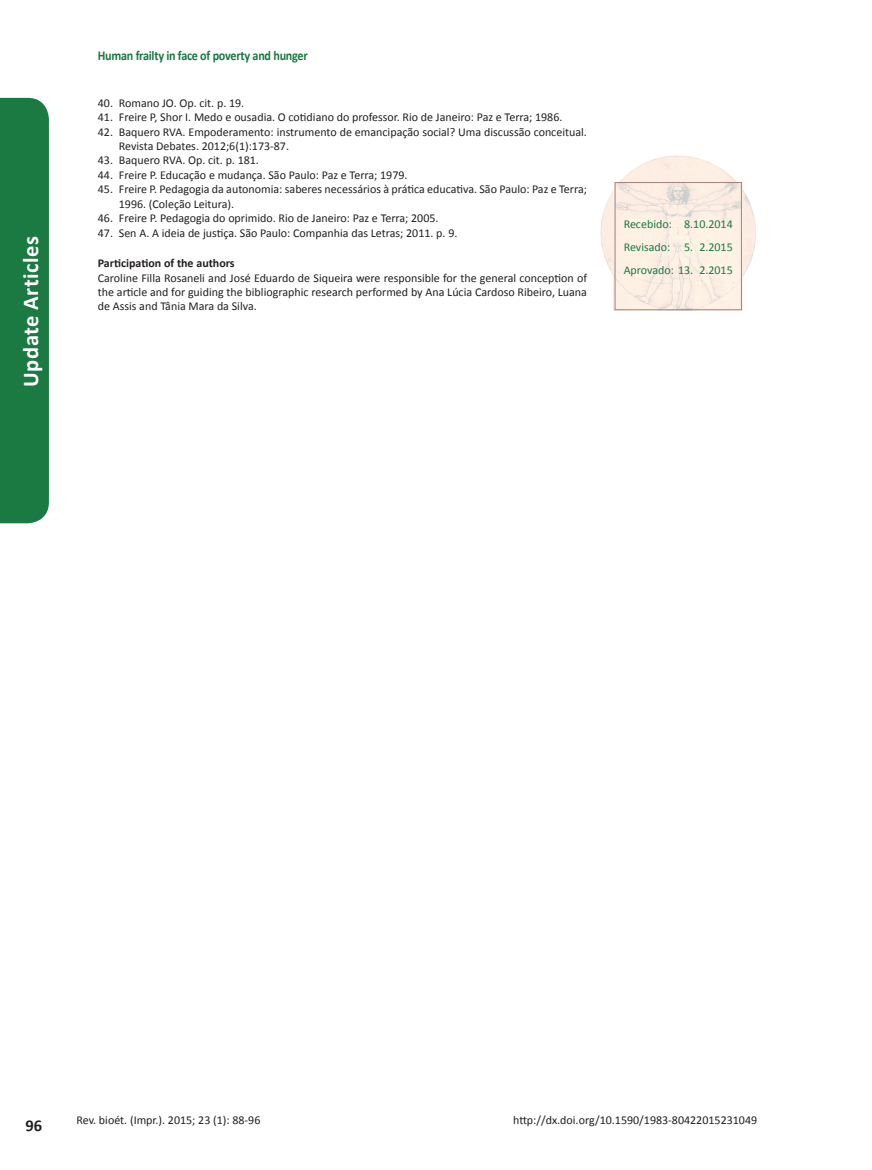
<style>
.page{position:relative;width:872px;height:1170px;background:#fff}
.page>*{position:absolute;margin:0;border:0;box-sizing:border-box;transform-origin:0 0}
.t1{font:700 22.5px "Calibri";letter-spacing:.02em;color:#fff}
.t2{font:700 16.5px "Calibri";color:#231f20}
.t3{font:700 13.5px "Calibri";letter-spacing:-.02em;color:#1b7942;scale:.9 1}
.Referencias{font:12px/14.4px "Calibri";color:#231f20}
.t4{font:12px "Calibri";color:#1b7942}
.Titulo_Correspondênc{font:700 12px "Calibri";color:#231f20}
</style>
<div class="page">
<img style="left:600px;top:155px;width:156px;height:155px">
<div style="left:615px;top:182px;width:126px;height:128px;border:1px solid #a38482"></div>
<div style="left:0;top:98px;width:49px;height:425px;background:#1b7942"></div>
<h1 class="t1" style="left:16px;top:386px;width:152px;rotate:-90deg">Update Articles</h1>
<p class="t3" style="left:98px;top:47px;width:235px">Human frailty in face of poverty and hunger</p>
<p class="Referencias" style="left:98px;top:96px;width:148px">40. Romano JO. Op. cit. p. 19.</p>
<p class="Referencias" style="left:98px;top:110px;width:466px">41. Freire P, Shor I. Medo e ousadia. O cotidiano do professor. Rio de Janeiro: Paz e Terra; 1986.</p>
<p class="Referencias" style="left:119px;top:124px;width:469px;text-indent:-21px">42. Baquero RVA. Empoderamento: instrumento de emancipação social? Uma discussão conceitual.<br>Revista Debates. 2012;6(1):173-87.</p>
<p class="Referencias" style="left:98px;top:153px;width:163px">43. Baquero RVA. Op. cit. p. 181.</p>
<p class="Referencias" style="left:98px;top:168px;width:311px">44. Freire P. Educação e mudança. São Paulo: Paz e Terra; 1979.</p>
<p class="Referencias" style="left:119px;top:182px;width:469px;text-indent:-21px">45. Freire P. Pedagogia da autonomia: saberes necessários à prática educativa. São Paulo: Paz e Terra;<br>1996. (Coleção Leitura).</p>
<p class="Referencias" style="left:98px;top:211px;width:342px">46. Freire P. Pedagogia do oprimido. Rio de Janeiro: Paz e Terra; 2005.</p>
<p class="Referencias" style="left:98px;top:225px;width:361px">47. Sen A. A ideia de justiça. São Paulo: Companhia das Letras; 2011. p. 9.</p>
<p class="Titulo_Correspondênc" style="left:98px;top:255px;width:138px">Participation of the authors</p>
<p class="Referencias" style="left:98px;top:270px;width:490px;text-align:justify">Caroline Filla Rosaneli and José Eduardo de Siqueira were responsible for the general conception of the article and for guiding the bibliographic research performed by Ana Lúcia Cardoso Ribeiro, Luana de Assis and Tânia Mara da Silva.</p>
<p class="t4" style="left:623px;top:216px;width:111px">Recebido: 8.10.2014</p>
<p class="t4" style="left:623px;top:239px;width:111px">Revisado: 5. 2.2015</p>
<p class="t4" style="left:623px;top:262px;width:111px">Aprovado: 13. 2.2015</p>
<h2 class="t2" style="left:26px;top:1115px;width:18px">96</h2>
<p class="Referencias" style="left:77px;top:1113px;width:185px">Rev. bioét. (Impr.). 2015; 23 (1): 88-96</p>
<p class="Referencias" style="left:513px;top:1113px;width:245px">http://dx.doi.org/10.1590/1983-80422015231049</p>
</div>
